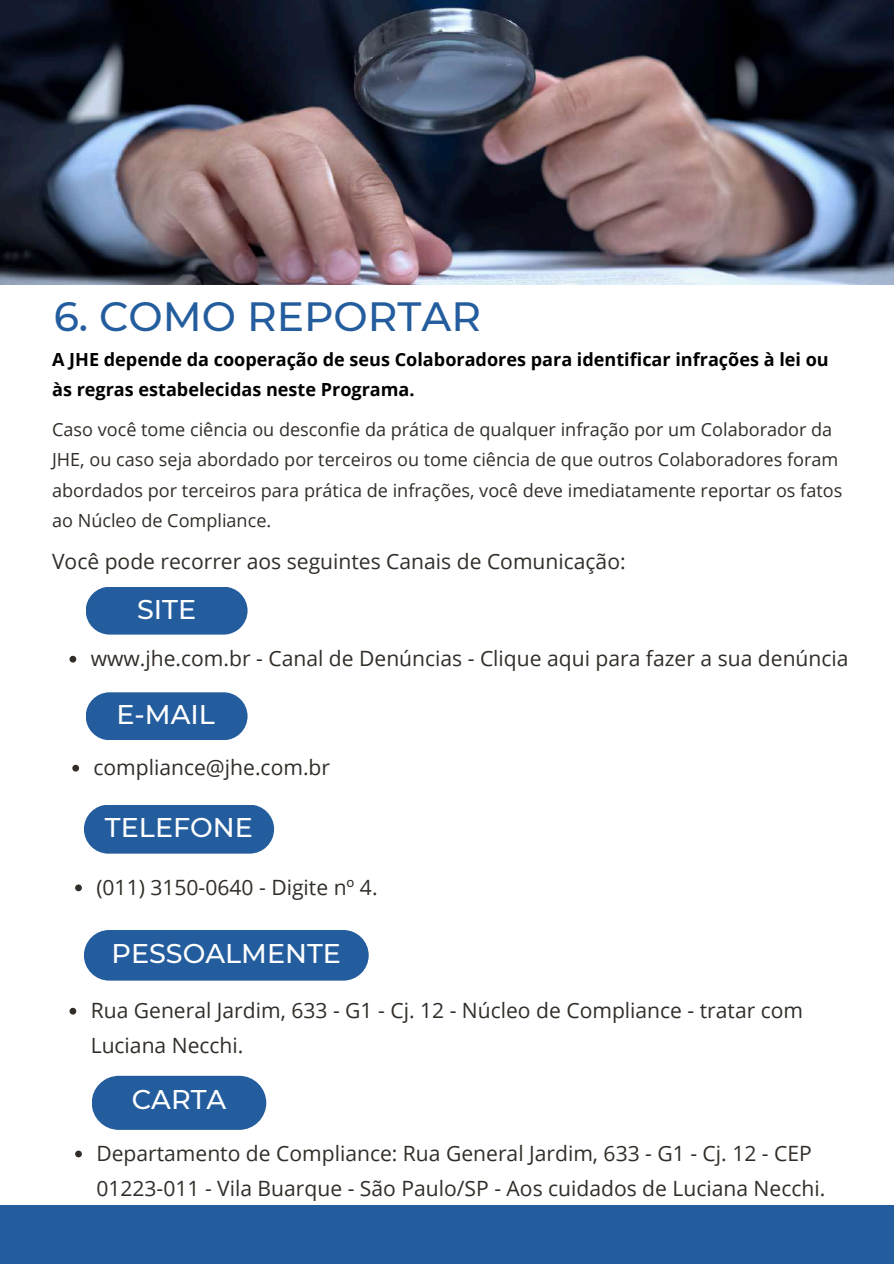
<style>
.page{position:relative;width:894px;height:1264px;background:#fff}
.page>*{position:absolute;margin:0;border:0;box-sizing:border-box;transform-origin:0 0}
.t1{font:500 40.8px "Montserrat";color:#245d9e}
.t2{font:500 27px "Montserrat";color:#fff}
.t3{font:21px/34.8px "Open Sans";color:#322d28}
.t4{font:18px/30.3px "Open Sans";color:#322d28}
.t5{font:700 18px/30.3px "Open Sans";color:#000}
</style>
<div class="page">
<div style="left:0;top:1205px;width:893px;height:58px;background:#245d9e"></div>
<img style="left:0;top:0;width:893px;height:285px">
<div style="left:86px;top:586px;width:161px;height:48px;background:#245d9e;border-radius:24px"></div>
<svg style="left:69px;top:656px;width:7px;height:6px"></svg>
<svg style="left:72px;top:764px;width:7px;height:7px"></svg>
<div style="left:84px;top:804px;width:190px;height:49px;background:#245d9e;border-radius:24px"></div>
<svg style="left:75px;top:884px;width:7px;height:7px"></svg>
<div style="left:84px;top:930px;width:284px;height:50px;background:#245d9e;border-radius:25px"></div>
<svg style="left:69px;top:1007px;width:7px;height:7px"></svg>
<div style="left:92px;top:1075px;width:174px;height:54px;background:#245d9e;border-radius:27px"></div>
<svg style="left:75px;top:1150px;width:7px;height:7px"></svg>
<div style="left:86px;top:692px;width:161px;height:48px;background:#245d9e;border-radius:24px"></div>
<h1 class="t1" style="left:54px;top:291px;width:428px">6. COMO REPORTAR</h1>
<p class="t5" style="left:52px;top:344px;width:778px">A JHE depende da cooperação de seus Colaboradores para identificar infrações à lei ou às regras estabelecidas neste Programa.</p>
<p class="t4" style="left:52px;top:413px;width:791px">Caso você tome ciência ou desconfie da prática de qualquer infração por um Colaborador da JHE, ou caso seja abordado por terceiros ou tome ciência de que outros Colaboradores foram abordados por terceiros para prática de infrações, você deve imediatamente reportar os fatos ao Núcleo de Compliance.</p>
<p class="t3" style="left:52px;top:543px;width:575px">Você pode recorrer aos seguintes Canais de Comunicação:</p>
<p class="t2" style="left:137px;top:592px;width:61px">SITE</p>
<p class="t3" style="left:91px;top:640px;width:759px">www.jhe.com.br - Canal de Denúncias - Clique aqui para fazer a sua denúncia</p>
<p class="t2" style="left:116px;top:698px;width:100px">E-MAIL</p>
<p class="t3" style="left:93px;top:749px;width:238px">compliance@jhe.com.br</p>
<p class="t2" style="left:105px;top:810px;width:149px">TELEFONE</p>
<p class="t3" style="left:96px;top:869px;width:283px">(011) 3150-0640 - Digite nº 4.</p>
<p class="t2" style="left:112px;top:936px;width:231px">PESSOALMENTE</p>
<p class="t3" style="left:91px;top:992px;width:713px">Rua General Jardim, 633 - G1 - Cj. 12 - Núcleo de Compliance - tratar com<br>Luciana Necchi.</p>
<p class="t2" style="left:132px;top:1082px;width:96px">CARTA</p>
<p class="t3" style="left:96px;top:1135px;width:730px">Departamento de Compliance: Rua General Jardim, 633 - G1 - Cj. 12 - CEP<br>01223-011 - Vila Buarque - São Paulo/SP - Aos cuidados de Luciana Necchi.</p>
</div>
